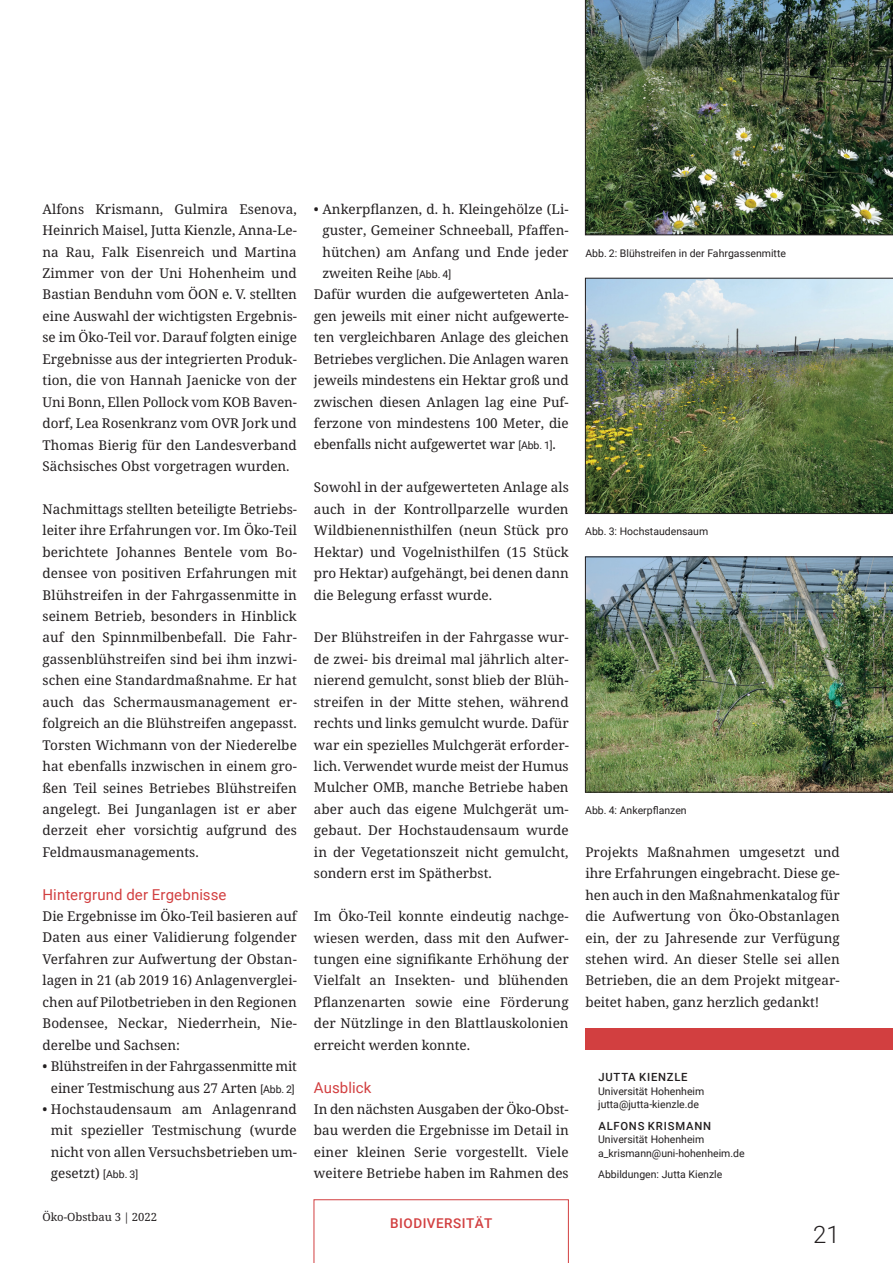
<style>
.page{position:relative;width:893px;height:1263px;background:#fff}
.page>*{position:absolute;margin:0;border:0;box-sizing:border-box;transform-origin:0 0}
.t1{font:300 24px "Roboto";color:#231f20}
.t2{font:15px "Roboto";letter-spacing:.005em;color:#d23f40}
.t3{font:13.5px/21.5px "Noto Serif";color:#231f20;text-align:justify}
.t4{font:500 13.5px "Roboto";letter-spacing:.035em;color:#d23f40}
.t5{font:500 11.25px "Roboto";letter-spacing:.07em;color:#231f20}
.t6{font:11.25px "Noto Serif";color:#231f20}
.t7{font:10.5px/13.5px "Roboto";color:#231f20}
.s1{font-family:"Roboto";font-size:10.5px}
</style>
<div class="page">
<svg style="left:314px;top:1199px;width:255px;height:64px"></svg>
<div style="left:585px;top:1028px;width:308px;height:22px;background:#d23f40"></div>
<img style="left:585px;top:557px;width:308px;height:235px">
<img style="left:585px;top:278px;width:308px;height:236px">
<img style="left:585px;top:0;width:308px;height:235px">
<p class="t3" style="left:43px;top:198px;width:256px">Alfons Krismann, Gulmira Esenova, Heinrich Maisel, Jutta Kienzle, Anna-Le&shy;na Rau, Falk Eisenreich und Martina Zimmer von der Uni Hohenheim und Bastian Benduhn vom ÖON e. V. stellten eine Auswahl der wichtigsten Ergebnis&shy;se im Öko-Teil vor. Darauf folgten einige Ergebnisse aus der integrierten Produk&shy;tion, die von Hannah Jaenicke von der Uni Bonn, Ellen Pollock vom KOB Baven&shy;dorf, Lea Rosenkranz vom OVR Jork und Thomas Bierig für den Landesverband Sächsisches Obst vorgetragen wurden.</p>
<p class="t3" style="left:43px;top:499px;width:256px">Nachmittags stellten beteiligte Betriebs&shy;leiter ihre Erfahrungen vor. Im Öko-Teil berichtete Johannes Bentele vom Bo&shy;densee von positiven Erfahrungen mit Blühstreifen in der Fahrgassenmitte in seinem Betrieb, besonders in Hinblick auf den Spinnmilbenbefall. Die Fahr&shy;gassenblühstreifen sind bei ihm inzwi&shy;schen eine Standardmaßnahme. Er hat auch das Schermausmanagement er&shy;folgreich an die Blühstreifen angepasst.<br>Torsten Wichmann von der Niederelbe hat ebenfalls inzwischen in einem gro&shy;ßen Teil seines Betriebes Blühstreifen angelegt. Bei Junganlagen ist er aber derzeit eher vorsichtig aufgrund des Feldmausmanagements.</p>
<p class="t2" style="left:43px;top:884px;width:186px">Hintergrund der Ergebnisse</p>
<p class="t3" style="left:43px;top:906px;width:256px">Die Ergebnisse im Öko-Teil basieren auf Daten aus einer Validierung folgender Verfahren zur Aufwertung der Obstan&shy;lagen in 21 (ab 2019 16) Anlagenverglei&shy;chen auf Pilotbetrieben in den Regionen Bodensee, Neckar, Niederrhein, Nie&shy;derelbe und Sachsen:</p>
<p class="t3" style="left:43px;top:1056px;width:256px;text-align:center">• Blühstreifen in der Fahrgassenmitte mit einer Testmischung aus 27 Arten <span class="s1">[Abb. 2]</span></p>
<p class="t3" style="left:51px;top:1099px;width:248px;text-indent:-8px">• Hochstaudensaum am Anlagenrand mit spezieller Testmischung (wurde nicht von allen Versuchsbetrieben um&shy;gesetzt) <span class="s1">[Abb. 3]</span></p>
<p class="t3" style="left:314px;top:198px;width:256px">• Ankerpflanzen, d. h. Kleingehölze (Li-</p>
<p class="t3" style="left:322px;top:220px;width:248px">guster, Gemeiner Schneeball, Pfaffen-</p>
<p class="t3" style="left:322px;top:241px;width:248px">hütchen) am Anfang und Ende jeder</p>
<p class="t3" style="left:322px;top:263px;width:130px">zweiten Reihe <span class="s1">[Abb. 4]</span></p>
<p class="t3" style="left:314px;top:284px;width:256px">Dafür wurden die aufgewerteten Anla-</p>
<p class="t3" style="left:314px;top:306px;width:256px">gen jeweils mit einer nicht aufgewerte-</p>
<p class="t3" style="left:314px;top:327px;width:256px">ten vergleichbaren Anlage des gleichen</p>
<p class="t3" style="left:314px;top:349px;width:256px">Betriebes verglichen. Die Anlagen waren</p>
<p class="t3" style="left:314px;top:370px;width:256px">jeweils mindestens ein Hektar groß und</p>
<p class="t3" style="left:314px;top:391px;width:256px">zwischen diesen Anlagen lag eine Puf-</p>
<p class="t3" style="left:314px;top:413px;width:256px">ferzone von mindestens 100 Meter, die</p>
<p class="t3" style="left:314px;top:434px;width:243px">ebenfalls nicht aufgewertet war <span class="s1">[Abb. 1]</span>.</p>
<p class="t3" style="left:314px;top:477px;width:256px">Sowohl in der aufgewerteten Anlage als auch in der Kontrollparzelle wurden Wildbienennisthilfen (neun Stück pro Hektar) und Vogelnisthilfen (15 Stück pro Hektar) aufgehängt, bei denen dann die Belegung erfasst wurde.</p>
<p class="t3" style="left:314px;top:627px;width:256px">Der Blühstreifen in der Fahrgasse wur&shy;de zwei- bis dreimal mal jährlich alter&shy;nierend gemulcht, sonst blieb der Blüh&shy;streifen in der Mitte stehen, während rechts und links gemulcht wurde. Dafür war ein spezielles Mulchgerät erforder&shy;lich. Verwendet wurde meist der Humus Mulcher OMB, manche Betriebe haben aber auch das eigene Mulchgerät um&shy;gebaut. Der Hochstaudensaum wurde in der Vegetationszeit nicht gemulcht, sondern erst im Spätherbst.</p>
<p class="t3" style="left:314px;top:906px;width:256px">Im Öko-Teil konnte eindeutig nachge&shy;wiesen werden, dass mit den Aufwer&shy;tungen eine signifikante Erhöhung der Vielfalt an Insekten- und blühenden Pflanzenarten sowie eine Förderung der Nützlinge in den Blattlauskolonien erreicht werden konnte.</p>
<p class="t2" style="left:314px;top:1077px;width:59px">Ausblick</p>
<p class="t3" style="left:314px;top:1099px;width:256px">In den nächsten Ausgaben der Öko-Obst&shy;bau werden die Ergebnisse im Detail in einer kleinen Serie vorgestellt. Viele weitere Betriebe haben im Rahmen des</p>
<p class="t6" style="left:43px;top:1209px;width:116px">Öko-Obstbau 3 | 2022</p>
<p class="t4" style="left:390px;top:1214px;width:104px">BIODIVERSITÄT</p>
<p class="t7" style="left:585px;top:246px;width:202px">Abb. 2: Blühstreifen in der Fahrgassenmitte</p>
<p class="t7" style="left:585px;top:524px;width:125px">Abb. 3: Hochstaudensaum</p>
<p class="t7" style="left:585px;top:803px;width:103px">Abb. 4: Ankerpflanzen</p>
<p class="t3" style="left:585px;top:841px;width:256px">Projekts Maßnahmen umgesetzt und ihre Erfahrungen eingebracht. Diese ge&shy;hen auch in den Maßnahmenkatalog für die Aufwertung von Öko-Obstanlagen ein, der zu Jahresende zur Verfügung stehen wird. An dieser Stelle sei allen Betrieben, die an dem Projekt mitgear&shy;beitet haben, ganz herzlich gedankt!</p>
<p class="t5" style="left:598px;top:1069px;width:91px">JUTTA KIENZLE</p>
<p class="t7" style="left:598px;top:1084px;width:108px">Universität Hohenheim jutta@jutta-kienzle.de</p>
<p class="t5" style="left:598px;top:1118px;width:114px">ALFONS KRISMANN</p>
<p class="t7" style="left:598px;top:1132px;width:148px">Universität Hohenheim a_krismann@uni-hohenheim.de</p>
<p class="t7" style="left:598px;top:1167px;width:126px">Abbildungen: Jutta Kienzle</p>
<h1 class="t1" style="left:813px;top:1217px;width:28px">21</h1>
</div>
